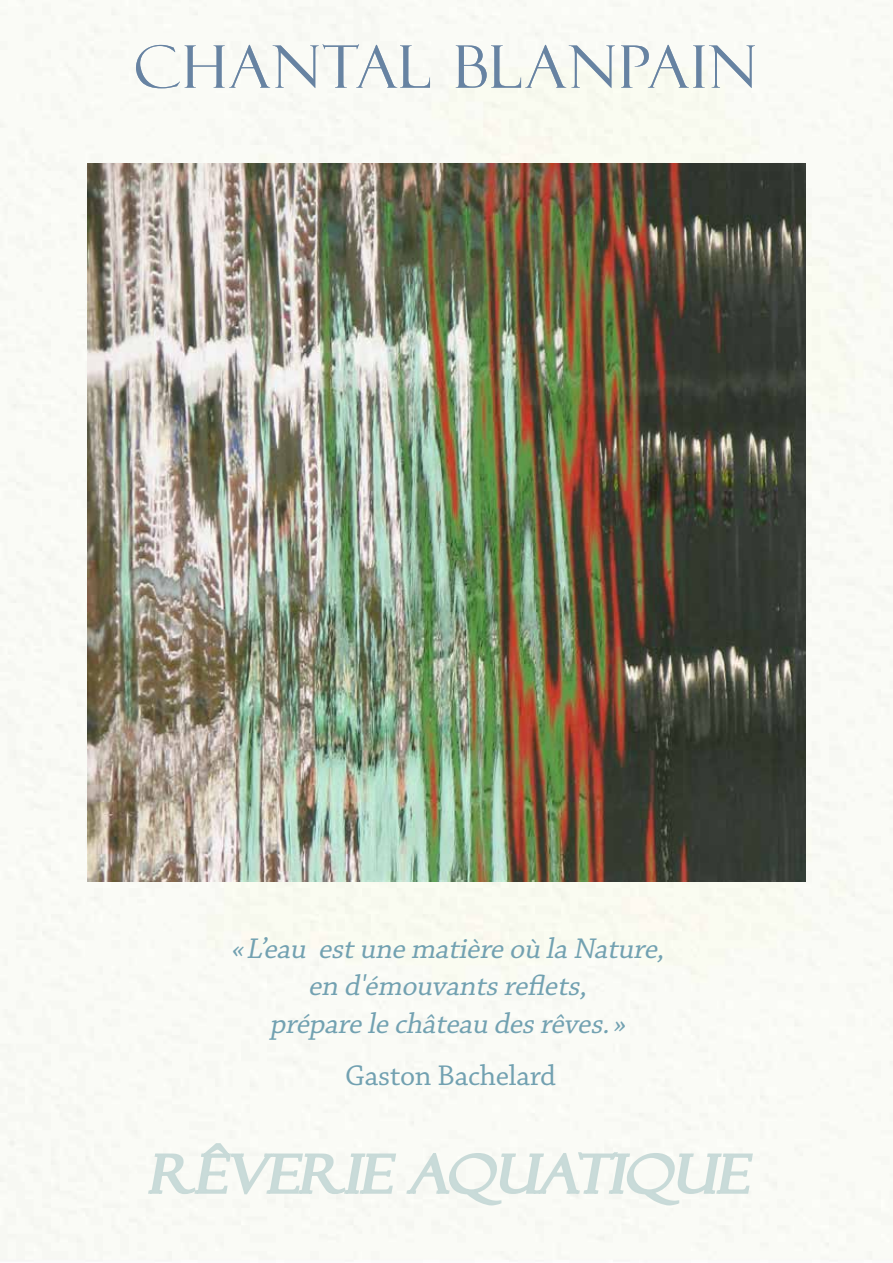
<style>
.page{position:relative;width:893px;height:1263px;background:#fff}
.page>*{position:absolute;margin:0;border:0;box-sizing:border-box;transform-origin:0 0}
.t1{font:58.65px "Felix Titling";letter-spacing:.03em;color:#6481a1}
.t2{font:italic 51.75px "Felix Titling";color:#c9dbd9;scale:1.13 1}
.t3{font:italic 30px/37.5px "Chaparral Pro";color:#72a1b1;text-align:center}
.t4{font:30px "Chaparral Pro";letter-spacing:-.01em;color:#72a1b1}
</style>
<div class="page">
<img style="left:87px;top:163px;width:719px;height:719px">
<svg style="left:147px;top:1140px;width:251px;height:56px"></svg>
<svg style="left:405px;top:1137px;width:350px;height:70px"></svg>
<h1 class="t1" style="left:134px;top:33px;width:625px">CHANTAL BLANPAIN</h1>
<p class="t3" style="left:231px;top:930px;width:441px">«L’eau estune matière où la Nature, en d'émouvantsreflets,<br>prépare le château desrêves. »</p>
<p class="t4" style="left:345px;top:1059px;width:212px">Gaston Bachelard</p>
<h2 class="t2" style="left:148px;top:1144px;width:542px">RÊVERIE AQUATIQUE</h2>
</div>
